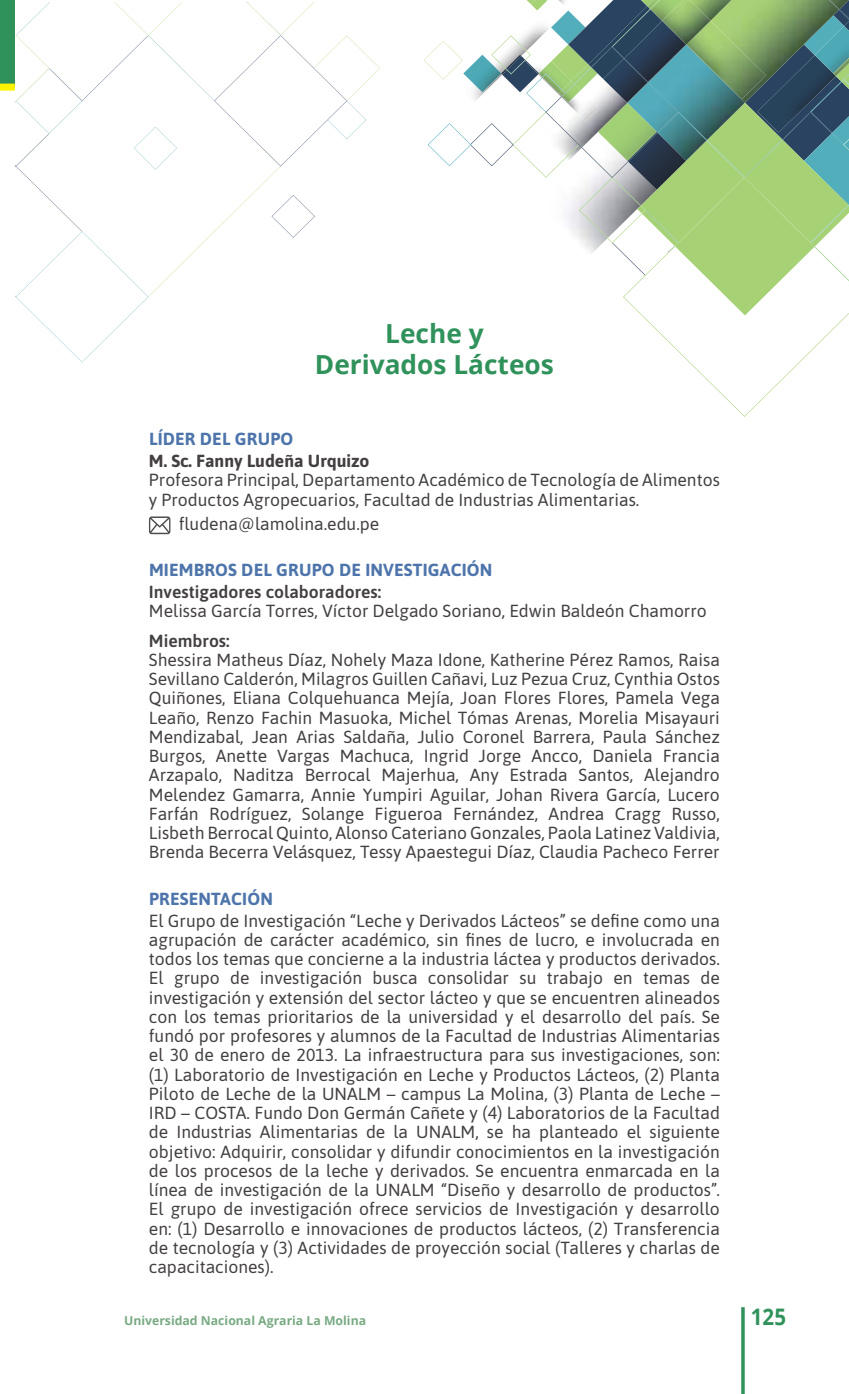
<style>
.page{position:relative;width:849px;height:1394px;background:#fff}
.page>*{position:absolute;margin:0;border:0;box-sizing:border-box;transform-origin:0 0}
.t1{font:700 26.25px/31.5px "Open Sans";color:#30925b;text-align:center}
.t2{font:700 22.75px "Open Sans";color:#30925b;scale:.9 1}
.t3{font:17.5px/19.2px "Asap";color:#444041;text-align:justify}
.t4{font:700 17.5px "Asap";letter-spacing:.01em;color:#4e75ab}
.t5{font:600 17.5px "Asap";color:#444041}
.t6{font:700 17.5px "Asap";color:#444041}
.t7{font:700 12.25px "Open Sans";color:#78aa83}
</style>
<div class="page">
<div style="left:0;top:0;width:15px;height:87px;background:#30925b"></div>
<div style="left:0;top:84px;width:15px;height:7px;background:#fff300"></div>
<svg style="left:149px;top:516px;width:21px;height:18px"></svg>
<svg style="left:15px;top:2px;width:365px;height:361px"></svg>
<svg style="left:423px;top:0;width:426px;height:417px"></svg>
<img style="left:662px;top:0;width:48px;height:45px">
<hr style="left:741px;top:1307px;width:3px;height:87px;background:#30925b">
<h1 class="t1" style="left:315px;top:317px;width:240px">Leche y<br>Derivados Lácteos</h1>
<p class="t4" style="left:149px;top:427px;width:146px">LÍDER DEL GRUPO</p>
<p class="t6" style="left:149px;top:449px;width:222px">M. Sc. Fanny Ludeña Urquizo</p>
<p class="t3" style="left:149px;top:470px;width:572px">Profesora Principal, Departamento Académico de Tecnología de Alimentos y Productos Agropecuarios, Facultad de Industrias Alimentarias.</p>
<p class="t3" style="left:179px;top:513px;width:202px">fludena@lamolina.edu.pe</p>
<p class="t4" style="left:149px;top:558px;width:345px">MIEMBROS DEL GRUPO DE INVESTIGACIÓN</p>
<p class="t5" style="left:149px;top:580px;width:234px">Investigadores colaboradores:</p>
<p class="t3" style="left:149px;top:601px;width:559px">Melissa García Torres, Víctor Delgado Soriano, Edwin Baldeón Chamorro</p>
<p class="t5" style="left:149px;top:628px;width:82px">Miembros:</p>
<p class="t3" style="left:149px;top:649px;width:572px">Shessira Matheus Díaz, Nohely Maza Idone, Katherine Pérez Ramos, Raisa Sevillano Calderón, Milagros Guillen Cañavi, Luz Pezua Cruz, Cynthia Ostos Quiñones, Eliana Colquehuanca Mejía, Joan Flores Flores, Pamela Vega Leaño, Renzo Fachin Masuoka, Michel Tómas Arenas, Morelia Misayauri Mendizabal, Jean Arias Saldaña, Julio Coronel Barrera, Paula Sánchez Burgos, Anette Vargas Machuca, Ingrid Jorge Ancco, Daniela Francia Arzapalo, Naditza Berrocal Majerhua, Any Estrada Santos, Alejandro Melendez Gamarra, Annie Yumpiri Aguilar, Johan Rivera García, Lucero Farfán Rodríguez, Solange Figueroa Fernández, Andrea Cragg Russo, Lisbeth Berrocal Quinto, Alonso Cateriano Gonzales, Paola Latinez Valdivia, Brenda Becerra Velásquez, Tessy Apaestegui Díaz, Claudia Pacheco Ferrer</p>
<p class="t4" style="left:149px;top:886px;width:125px">PRESENTACIÓN</p>
<p class="t3" style="left:149px;top:910px;width:572px">El Grupo de Investigación “Leche y Derivados Lácteos” se define como una agrupación de carácter académico, sin fines de lucro, e involucrada en todos los temas que concierne a la industria láctea y productos derivados.<br>El grupo de investigación busca consolidar su trabajo en temas de investigación y extensión del sector lácteo y que se encuentren alineados con los temas prioritarios de la universidad y el desarrollo del país. Se fundó por profesores y alumnos de la Facultad de Industrias Alimentarias el 30 de enero de 2013. La infraestructura para sus investigaciones, son: (1) Laboratorio de Investigación en Leche y Productos Lácteos, (2) Planta Piloto de Leche de la UNALM – campus La Molina, (3) Planta de Leche – IRD – COSTA. Fundo Don Germán Cañete y (4) Laboratorios de la Facultad de Industrias Alimentarias de la UNALM, se ha planteado el siguiente objetivo: Adquirir, consolidar y difundir conocimientos en la investigación de los procesos de la leche y derivados. Se encuentra enmarcada en la línea de investigación de la UNALM “Diseño y desarrollo de productos”.<br>El grupo de investigación ofrece servicios de Investigación y desarrollo en: (1) Desarrollo e innovaciones de productos lácteos, (2) Transferencia de tecnología y (3) Actividades de proyección social (Talleres y charlas de capacitaciones).</p>
<p class="t7" style="left:124px;top:1312px;width:243px">Universidad Nacional Agraria La Molina</p>
<h2 class="t2" style="left:750px;top:1300px;width:40px">125</h2>
</div>
